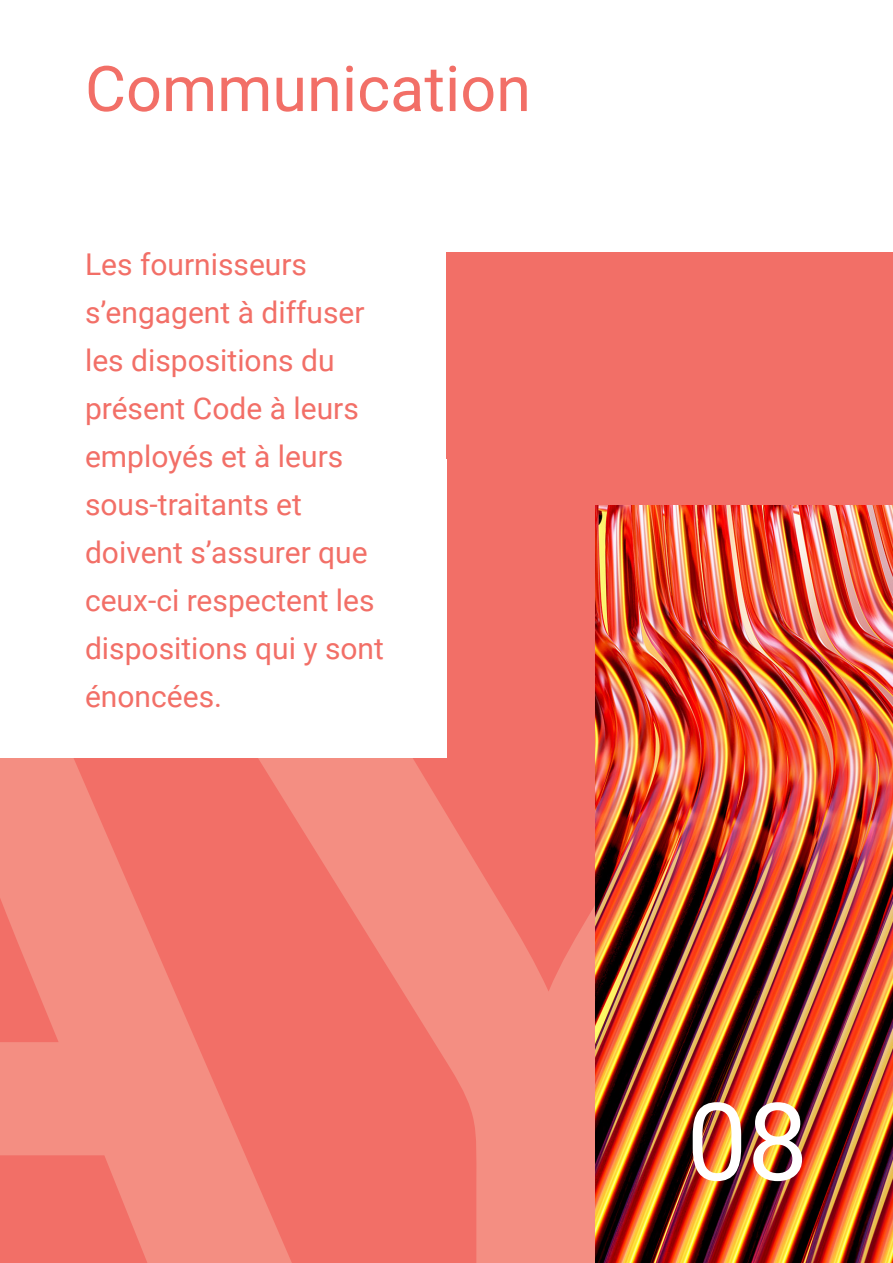
<style>
.page{position:relative;width:893px;height:1263px;background:#fff}
.page>*{position:absolute;margin:0;border:0;box-sizing:border-box;transform-origin:0 0}
.t1{font:108px "Roboto";color:#fff}
.t2{font:63px "Roboto";color:#f26f67}
.t3{font:30px/48px "Roboto";color:#f26f67}
</style>
<div class="page">
<div style="left:446px;top:253px;width:447px;height:1010px;background:#f26f67"></div>
<svg style="left:0;top:758px;width:198px;height:505px;fill:#f48e82"></svg>
<svg style="left:198px;top:662px;width:397px;height:601px;fill:#f26f67"></svg>
<img style="left:595px;top:505px;width:298px;height:758px">
<div style="left:0;top:459px;width:446px;height:299px;background:#fff"></div>
<p class="t2" style="left:85px;top:45px;width:447px">Communication</p>
<p class="t3" style="left:85px;top:240px;width:300px">Les fournisseurs s’engagent à diffuser les dispositions du présent Code à leurs employés et à leurs sous-traitants et doivent s’assurer que ceux-ci respectent les dispositions qui y sont énoncées.</p>
<p class="t1" style="left:687px;top:1066px;width:123px">08</p>
</div>
